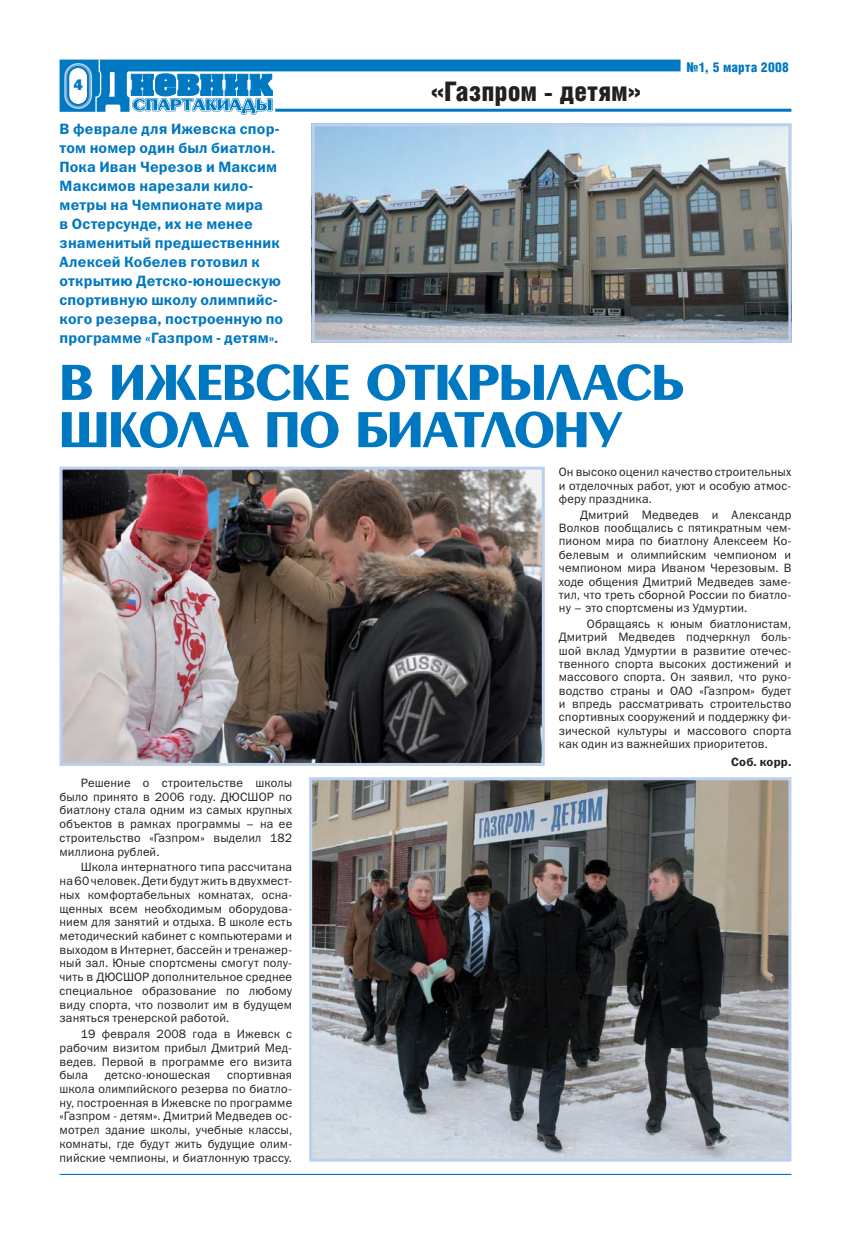
<style>
.page{position:relative;width:851px;height:1234px;background:#fff}
.page>*{position:absolute;margin:0;border:0;box-sizing:border-box;transform-origin:0 0}
.t1{font:700 52.5px/47.2px "Penta";letter-spacing:-.01em;color:#0078c1}
.t2{font:900 27px "Helios Cond";color:#231f20}
.t3{font:15.15px "Franklin Gothic Heavy C";color:#0078c1}
.t4{font:15px/19px "Franklin Gothic Demi C";letter-spacing:.01em;color:#0078c1}
.t5{font:900 13.5px "Helios Cond";letter-spacing:.02em;color:#0078c1}
.t6{font:12.15px/13.6px "Franklin Gothic Book C";letter-spacing:.015em;color:#231f20;text-align:justify}
.t7{font:12px "Franklin Gothic Demi C";letter-spacing:.02em;color:#231f20}
</style>
<div class="page">
<hr style="left:60px;top:1173px;width:731px;height:1px;background:#0078c1">
<svg style="left:60px;top:59px;width:620px;height:56px"></svg>
<hr style="left:275px;top:109px;width:516px;height:3px;background:#0078c1">
<img style="left:64px;top:470px;width:476px;height:291px">
<div style="left:60px;top:466px;width:484px;height:299px;border:3px solid #bad0ec"></div>
<img style="left:313px;top:781px;width:474px;height:376px">
<div style="left:309px;top:777px;width:482px;height:384px;border:3px solid #bad0ec"></div>
<img style="left:316px;top:127px;width:471px;height:211px">
<div style="left:312px;top:123px;width:479px;height:219px;border:3px solid #bad0ec"></div>
<p class="t3" style="left:73px;top:79px;width:11px">4</p>
<p class="t4" style="left:60px;top:120px;width:225px">В феврале для Ижевска спор&shy;том номер один был биатлон.<br>Пока Иван Черезов и Максим<br>Максимов нарезали кило&shy;метры на Чемпионате мира<br>в Остерсунде, их не менее знаменитый предшественник<br>Алексей Кобелев готовил к открытию Детско-юношескую спортивную школу олимпийс&shy;кого резерва, построенную по программе «Газпром - детям».</p>
<h2 class="t2" style="left:431px;top:81px;width:211px">«Газпром - детям»</h2>
<p class="t5" style="left:686px;top:62px;width:104px">№1, 5 марта 2008</p>
<h1 class="t1" style="left:60px;top:364px;width:626px">В ИЖЕВСКЕ ОТКРЫЛАСЬ<br>ШКОЛА ПО БИАТЛОНУ</h1>
<p class="t6" style="left:558px;top:466px;width:234px">Он высоко оценил качество строительных и отделочных работ, уют и особую атмос&shy;феру праздника.</p>
<p class="t6" style="left:558px;top:509px;width:234px;text-indent:21px">Дмитрий Медведев и Александр Волков пообщались с пятикратным чем&shy;пионом мира по биатлону Алексеем Ко&shy;белевым и олимпийским чемпионом и чемпионом мира Иваном Черезовым. В ходе общения Дмитрий Медведев заме&shy;тил, что треть сборной России по биатло&shy;ну – это спортсмены из Удмуртии.</p>
<p class="t6" style="left:558px;top:618px;width:234px;text-indent:28px">Обращаясь к юным биатлонистам, Дмитрий Медведев подчеркнул боль&shy;шой вклад Удмуртии в развитие отечес&shy;твенного спорта высоких достижений и мас сового спорта. Он заявил, что руко&shy;водство страны и ОАО «Газпром» будет и впредь рассматривать строительство спортивных сооружений и поддержку фи&shy;зической культуры и массового спорта как один из важнейших приоритетов.</p>
<p class="t7" style="left:731px;top:757px;width:62px">Соб. корр.</p>
<p class="t6" style="left:60px;top:777px;width:234px;text-indent:21px">Решение о строительстве школы было принято в 2006 году. ДЮСШОР по биатлону стала одним из самых крупных объектов в рамках программы – на ее строительство «Газпром» выделил 182 миллиона рублей.</p>
<p class="t6" style="left:60px;top:861px;width:234px;text-indent:21px">Школа интернатного типа рассчитана на 60 человек. Дети будут жить в двухмест&shy;ных комфортабельных комнатах, осна&shy;щенных всем необходимым оборудова&shy;нием для занятий и отдыха. В школе есть методический кабинет с компьютерами и выходом в Интернет, бассейн и тренажер&shy;ный зал. Юные спортсмены смогут полу&shy;чить в ДЮСШОР дополнительное среднее специальное образование по любому виду спорта, что позволит им в будущем заняться тренерской работой.</p>
<p class="t6" style="left:60px;top:1028px;width:234px;text-indent:21px">19 февраля 2008 года в Ижевск с рабочим визитом прибыл Дмитрий Мед&shy;ведев. Первой в программе его визита была</p>
<p class="t6" style="left:60px;top:1069px;width:234px;text-indent:167px">спортивная школа олимпий ского резерва по биатло&shy;ну, построенная в Ижевске по программе «Газпром - детям». Дмитрий Медведев ос&shy;мотрел здание школы, учебные классы, комнаты, где будут жить будущие олим&shy;пийские чемпионы, и биатлонную трассу.</p>
<p class="t6" style="left:105px;top:1069px;width:107px">детско-юношеская</p>
</div>
